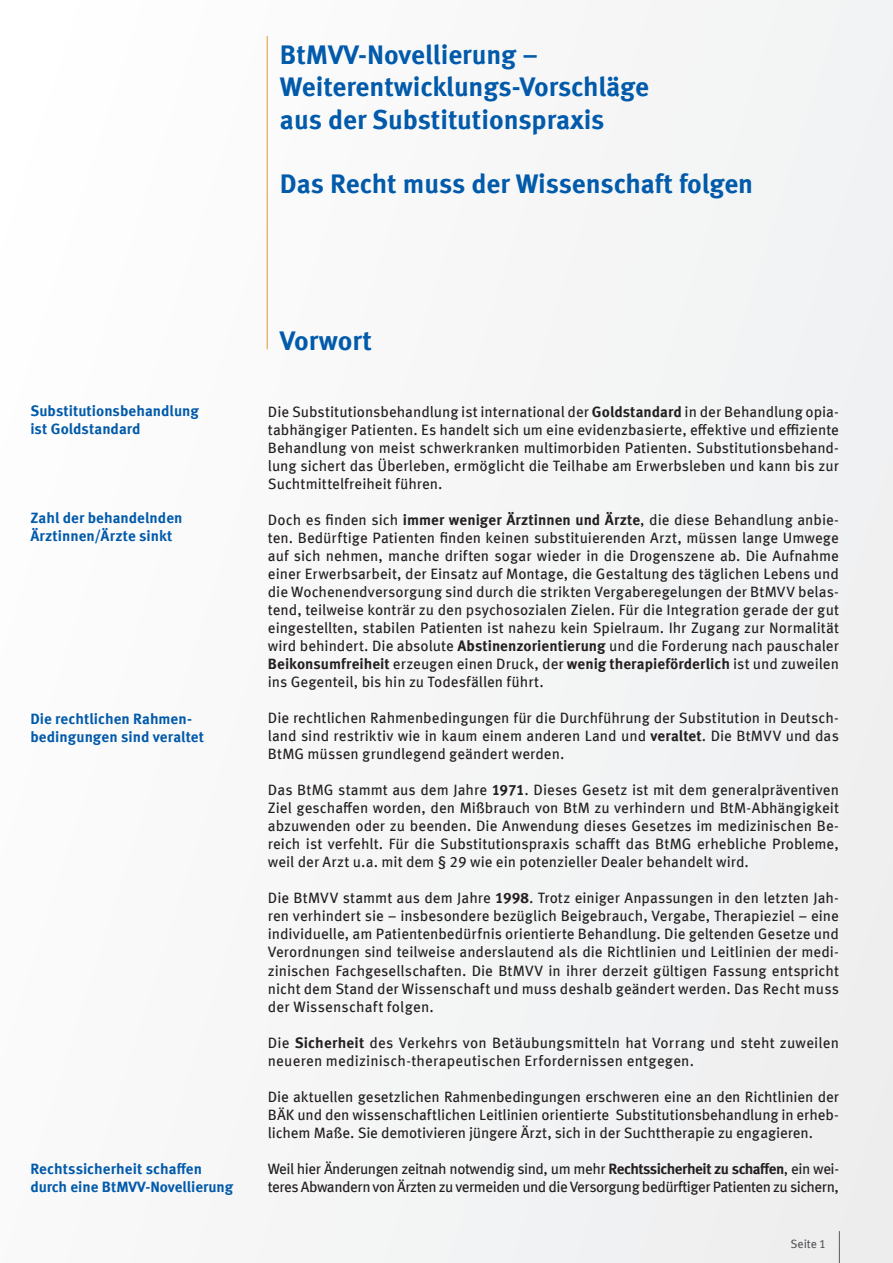
<style>
.page{position:relative;width:893px;height:1263px;background:#f6f6f7}
.page>*{position:absolute;margin:0;border:0;box-sizing:border-box;transform-origin:0 0}
.t1{font:700 27px/32.4px "Meta OFC";letter-spacing:-.005em;color:#015aaa}
.t2{font:15px/18px "Meta OFC";color:#231f20;text-align:justify}
.t3{font:700 15px/18px "Meta OFC";color:#015aaa}
.t4{font:15px/18px "Meta OFC";letter-spacing:-.03em;color:#231f20}
.t5{font:12px "Meta OFC";letter-spacing:-.005em;color:#57585a}
.s1{font-weight:700}
</style>
<div class="page">
<hr style="left:267px;top:36px;width:1px;height:313px;background:#e2972d">
<hr style="left:839px;top:1231px;width:1px;height:32px;background:#57585a">
<h1 class="t1" style="left:280px;top:38px;width:371px">BtMVV-Novellierung –<br>Weiterentwicklungs-Vorschläge aus der Substitutionspraxis</h1>
<h1 class="t1" style="left:280px;top:168px;width:475px">Das Recht muss der Wissenschaft folgen</h1>
<p class="t3" style="left:30px;top:402px;width:170px">Substitutionsbehandlung ist Goldstandard</p>
<p class="t3" style="left:30px;top:509px;width:154px">Zahl der behandelnden<br>Ärztinnen/Ärzte sinkt</p>
<p class="t3" style="left:30px;top:710px;width:175px">Die rechtlichen Rahmen&shy;bedingungen sind veraltet</p>
<p class="t3" style="left:30px;top:1159px;width:204px">Rechtssicherheit schaffen durch eine BtMVV-Novellierung</p>
<h1 class="t1" style="left:280px;top:324px;width:94px">Vorwort</h1>
<p class="t2" style="left:268px;top:403px;width:573px">Die Substitutionsbehandlung ist international der <span class="s1">Goldstandard</span> in der Behandlung opia&shy;tabhängiger Patienten. Es handelt sich um eine evidenzbasierte, effektive und effiziente Behandlung von meist schwerkranken multimorbiden Patienten. Substitutionsbehand&shy;lung sichert das Überleben, ermöglicht die Teilhabe am Erwerbsleben und kann bis zur Suchtmittelfreiheit führen.</p>
<p class="t2" style="left:268px;top:511px;width:573px">Doch es finden sich <span class="s1">immer weniger Ärztinnen und Ärzte</span>, die diese Behandlung anbie&shy;ten. Bedürftige Patienten finden keinen substituierenden Arzt, müssen lange Umwege auf sich nehmen, manche driften sogar wieder in die Drogenszene ab. Die Aufnahme einer Erwerbsarbeit, der Einsatz auf Montage, die Gestaltung des täglichen Lebens und die Wochenendversorgung sind durch die strikten Vergaberegelungen der BtMVV belas&shy;tend, teilweise konträr zu den psychosozialen Zielen. Für die Integration gerade der gut eingestellten, stabilen Patienten ist nahezu kein Spielraum. Ihr Zugang zur Normalität wird behindert. Die absolute <span class="s1">Abstinenzorientierung</span> und die Forderung nach pauschaler <span class="s1">Beikonsumfreiheit</span> erzeugen einen Druck, der <span class="s1">wenig therapieförderlich</span> ist und zuweilen ins Gegenteil, bis hin zu Todesfällen führt.</p>
<p class="t2" style="left:268px;top:709px;width:573px">Die rechtlichen Rahmenbedingungen für die Durchführung der Substitution in Deutsch&shy;land sind restriktiv wie in kaum einem anderen Land und <span class="s1">veraltet</span>. Die BtMVV und das BtMG müssen grundlegend geändert werden.</p>
<p class="t2" style="left:268px;top:781px;width:573px">Das BtMG stammt aus dem Jahre <span class="s1">1971</span>. Dieses Gesetz ist mit dem generalpräventiven Ziel geschaffen worden, den Mißbrauch von BtM zu verhindern und BtM-Abhängigkeit abzuwenden oder zu beenden. Die Anwendung dieses Gesetzes im medizinischen Be&shy;reich ist verfehlt. Für die Substitutionspraxis schafft das BtMG erhebliche Probleme, weil der Arzt u.a. mit dem § 29 wie ein potenzieller Dealer behandelt wird.</p>
<p class="t2" style="left:268px;top:889px;width:573px">Die BtMVV stammt aus dem Jahre <span class="s1">1998</span>. Trotz einiger Anpassungen in den letzten Jah&shy;ren verhindert sie – insbesondere bezüglich Beigebrauch, Vergabe, Therapieziel – eine individuelle, am Patientenbedürfnis orientierte Behandlung. Die geltenden Gesetze und Verordnungen sind teilweise anderslautend als die Richtlinien und Leitlinien der medi&shy;zinischen Fachgesellschaften. Die BtMVV in ihrer derzeit gültigen Fassung entspricht nicht dem Stand der Wissenschaft und muss deshalb geändert werden. Das Recht muss der Wissenschaft folgen.</p>
<p class="t2" style="left:268px;top:1033px;width:573px">Die <span class="s1">Sicherheit</span> des Verkehrs von Betäubungsmitteln hat Vorrang und steht zuweilen neueren medizinisch-therapeutischen Erfordernissen entgegen.</p>
<p class="t2" style="left:268px;top:1087px;width:573px">Die aktuellen gesetzlichen Rahmenbedingungen erschweren eine an den Richtlinien der BÄK und den wissenschaftlichen Leitlinien orientierte Substitutionsbehandlung in erheb&shy;lichem Maße. Sie demotivieren jüngere Ärzt, sich in der Suchttherapie zu engagieren.</p>
<p class="t4" style="left:268px;top:1159px;width:573px">Weil hier Änderungen zeitnah notwendig sind, um mehr <span class="s1">Rechtssicherheit zu schaffen</span>, ein wei&shy;teres Abwandern von Ärzten zu vermeiden und die Versorgung bedürftiger Patienten zu sichern,</p>
<p class="t5" style="left:790px;top:1236px;width:37px">Seite 1</p>
</div>
